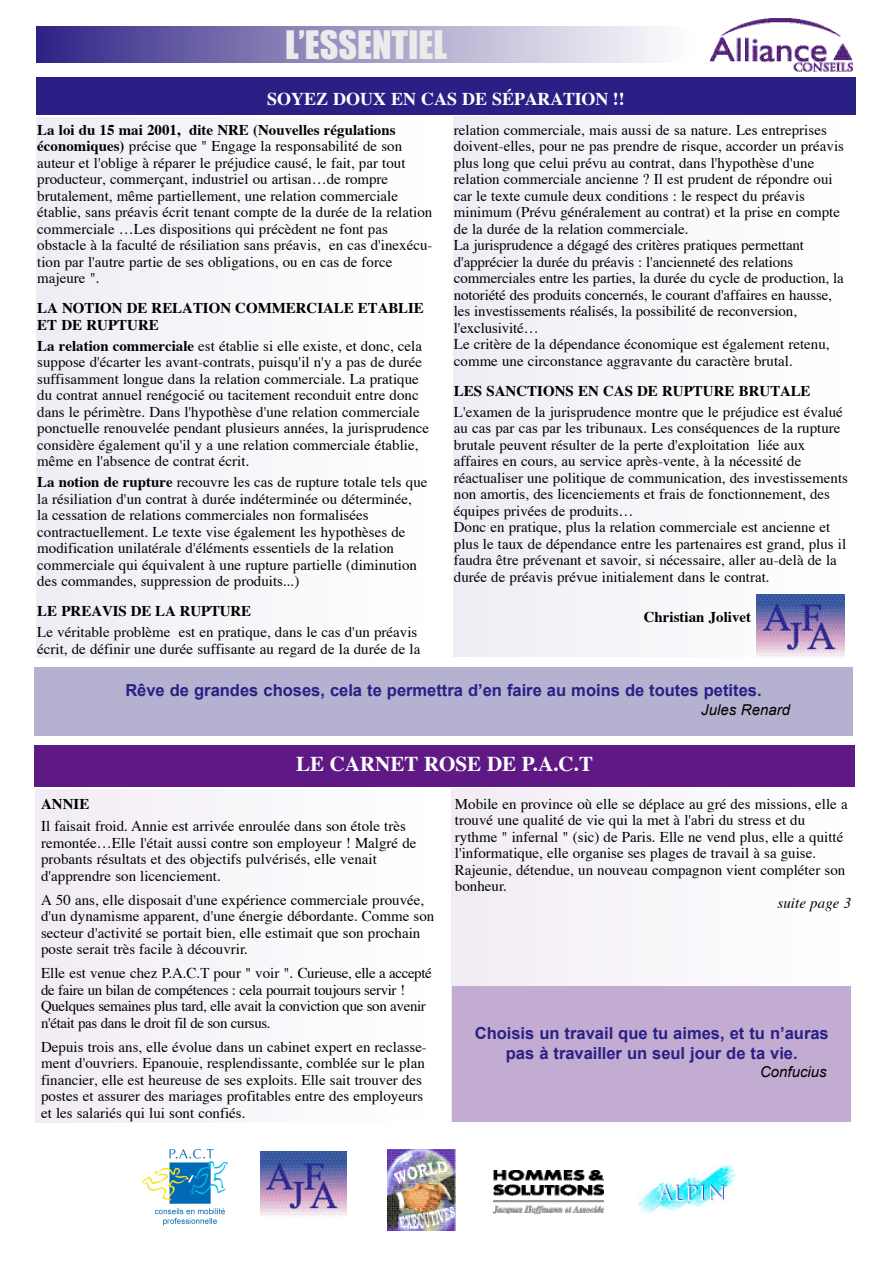
<style>
.page{position:relative;width:893px;height:1263px;background:#fff}
.page>*{position:absolute;margin:0;border:0;box-sizing:border-box;transform-origin:0 0}
.t1{font:36px "Impact";color:#ebebeb}
.t2{font:700 21px "Times";letter-spacing:-.005em;color:#fff}
.t3{font:700 18px "Times";color:#fff}
.t4{font:700 16.5px/19.8px "Arial";color:#2a1f85;text-align:center}
.t5{font:15px/16.5px "Times";color:#000}
.t6{font:15px/16.5px "Times";letter-spacing:-.025em;color:#000}
.t7{font:700 15px/16.5px "Times";color:#000}
.t8{font:italic 15px "Arial";color:#000}
.t9{font:italic 15px "Times";letter-spacing:.005em;color:#000}
.s1{font-weight:700}
</style>
<div class="page">
<div style="left:454px;top:116px;width:391px;height:540px;background:#f6f6f9"></div>
<div style="left:36px;top:78px;width:819px;height:37px;background:#2a1f85"></div>
<img style="left:756px;top:594px;width:88px;height:65px">
<img style="left:142px;top:1149px;width:85px;height:76px">
<img style="left:493px;top:1170px;width:110px;height:43px">
<img style="left:638px;top:1164px;width:98px;height:50px">
<img style="left:260px;top:1151px;width:87px;height:67px">
<img style="left:387px;top:1149px;width:68px;height:82px">
<img style="left:710px;top:19px;width:142px;height:52px">
<img style="left:36px;top:27px;width:623px;height:36px">
<div style="left:34px;top:745px;width:820px;height:42px;background:#5e1985"></div>
<div style="left:452px;top:986px;width:398px;height:136px;background:#c3acd1"></div>
<div style="left:34px;top:667px;width:818px;height:68px;background:#b5b1d1"></div>
<h1 class="t1" style="left:285px;top:22px;width:163px">L’ESSENTIEL</h1>
<p class="t3" style="left:267px;top:92px;width:359px">SOYEZ DOUX EN CAS DE SÉPARATION !!</p>
<p class="t5" style="left:37px;top:123px;width:397px"><span class="s1">La loi du 15 mai 2001, dite NRE (Nouvelles régulations économiques)</span> précise que " Engage la responsabilité de son auteur et l'oblige à réparer le préjudice causé, le fait, par tout producteur, commerçant, industriel ou artisan…de rompre brutalement, même partiellement, une relation commerciale établie, sans préavis écrit tenant compte de la durée de la relation commerciale …Les dispositions qui précèdent ne font pas obstacle à la faculté de résiliation sans préavis, en cas d'inexécu&shy;tion par l'autre partie de ses obligations, ou en cas de force majeure ".</p>
<p class="t7" style="left:37px;top:301px;width:388px">LA NOTION DE RELATION COMMERCIALE ETABLIE<br>ET DE RUPTURE</p>
<p class="t5" style="left:37px;top:339px;width:393px"><span class="s1">La relation commerciale</span> est établie si elle existe, et donc, cela suppose d'écarter les avant-contrats, puisqu'il n'y a pas de durée suffisamment longue dans la relation commerciale. La pratique du contrat annuel renégocié ou tacitement reconduit entre donc dans le périmètre. Dans l'hypothèse d'une relation commerciale ponctuelle renouvelée pendant plusieurs années, la jurisprudence considère également qu'il y a une relation commerciale établie, même en l'absence de contrat écrit.</p>
<p class="t5" style="left:37px;top:475px;width:392px"><span class="s1">La notion de rupture</span> recouvre les cas de rupture totale tels que la résiliation d'un contrat à durée indéterminée ou déterminée,<br>la cessation de relations commerciales non formalisées contractuellement. Le texte vise également les hypothèses de modification unilatérale d'éléments essentiels de la relation commerciale qui équivalent à une rupture partielle (diminution des commandes, suppression de produits...)</p>
<p class="t7" style="left:37px;top:604px;width:215px">LE PREAVIS DE LA RUPTURE</p>
<p class="t5" style="left:37px;top:625px;width:384px">Le véritable problème est en pratique, dans le cas d'un préavis écrit, de définir une durée suffisante au regard de la durée de la</p>
<p class="t5" style="left:454px;top:123px;width:392px">relation commerciale, mais aussi de sa nature. Les entreprises doivent-elles, pour ne pas prendre de risque, accorder un préavis plus long que celui prévu au contrat, dans l'hypothèse d'une relation commerciale ancienne ? Il est prudent de répondre oui car le texte cumule deux conditions : le respect du préavis minimum (Prévu généralement au contrat) et la prise en compte de la durée de la relation commerciale.<br>La jurisprudence a dégagé des critères pratiques permettant d'apprécier la durée du préavis : l'ancienneté des relations commerciales entre les parties, la durée du cycle de production, la notoriété des produits concernés, le courant d'affaires en hausse, les investissements réalisés, la possibilité de reconversion, l'exclusivité…<br>Le critère de la dépendance économique est également retenu, comme une circonstance aggravante du caractère brutal.</p>
<p class="t7" style="left:454px;top:384px;width:358px">LES SANCTIONS EN CAS DE RUPTURE BRUTALE</p>
<p class="t5" style="left:454px;top:405px;width:395px">L'examen de la jurisprudence montre que le préjudice est évalué au cas par cas par les tribunaux. Les conséquences de la rupture brutale peuvent résulter de la perte d'exploitation liée aux affaires en cours, au service après-vente, à la nécessité de réactualiser une politique de communication, des investissements non amortis, des licenciements et frais de fonctionnement, des équipes privées de produits…<br>Donc en pratique, plus la relation commerciale est ancienne et plus le taux de dépendance entre les partenaires est grand, plus il faudra être prévenant et savoir, si nécessaire, aller au-delà de la durée de préavis prévue initialement dans le contrat.</p>
<p class="t7" style="left:643px;top:610px;width:109px">Christian Jolivet</p>
<p class="t4" style="left:125px;top:681px;width:637px">Rêve de grandes choses, cela te permettra d’en faire au moins de toutes petites.</p>
<p class="t8" style="left:701px;top:701px;width:90px">Jules Renard</p>
<h2 class="t2" style="left:296px;top:755px;width:298px">LE CARNET ROSE DE P.A.C.T</h2>
<p class="t7" style="left:41px;top:797px;width:50px">ANNIE</p>
<p class="t5" style="left:41px;top:819px;width:377px">Il faisait froid. Annie est arrivée enroulée dans son étole très remontée…Elle l'était aussi contre son employeur ! Malgré de probants résultats et des objectifs pulvérisés, elle venait d'apprendre son licenciement.</p>
<p class="t5" style="left:41px;top:893px;width:395px">A 50 ans, elle disposait d'une expérience commerciale prouvée, d'un dynamisme apparent, d'une énergie débordante. Comme son secteur d'activité se portait bien, elle estimait que son prochain poste serait très facile à découvrir.</p>
<p class="t6" style="left:41px;top:966px;width:392px">Elle est venue chez P.A.C.T pour " voir ". Curieuse, elle a accepté de faire un bilan de compétences : cela pourrait toujours servir !<br>Quelques semaines plus tard, elle avait la conviction que son avenir n'était pas dans le droit fil de son cursus.</p>
<p class="t5" style="left:41px;top:1040px;width:387px">Depuis trois ans, elle évolue dans un cabinet expert en reclasse&shy;ment d'ouvriers. Epanouie, resplendissante, comblée sur le plan financier, elle est heureuse de ses exploits. Elle sait trouver des postes et assurer des mariages profitables entre des employeurs et les salariés qui lui sont confiés.</p>
<p class="t5" style="left:455px;top:797px;width:394px">Mobile en province où elle se déplace au gré des missions, elle a trouvé une qualité de vie qui la met à l'abri du stress et du rythme " infernal " (sic) de Paris. Elle ne vend plus, elle a quitté l'informatique, elle organise ses plages de travail à sa guise.<br>Rajeunie, détendue, un nouveau compagnon vient compléter son bonheur.</p>
<p class="t9" style="left:777px;top:896px;width:75px">suite page 3</p>
<p class="t4" style="left:474px;top:1023px;width:355px">Choisis un travail que tu aimes, et tu n’auras pas à travailler un seul jour de ta vie.</p>
<p class="t8" style="left:760px;top:1064px;width:68px">Confucius</p>
</div>
